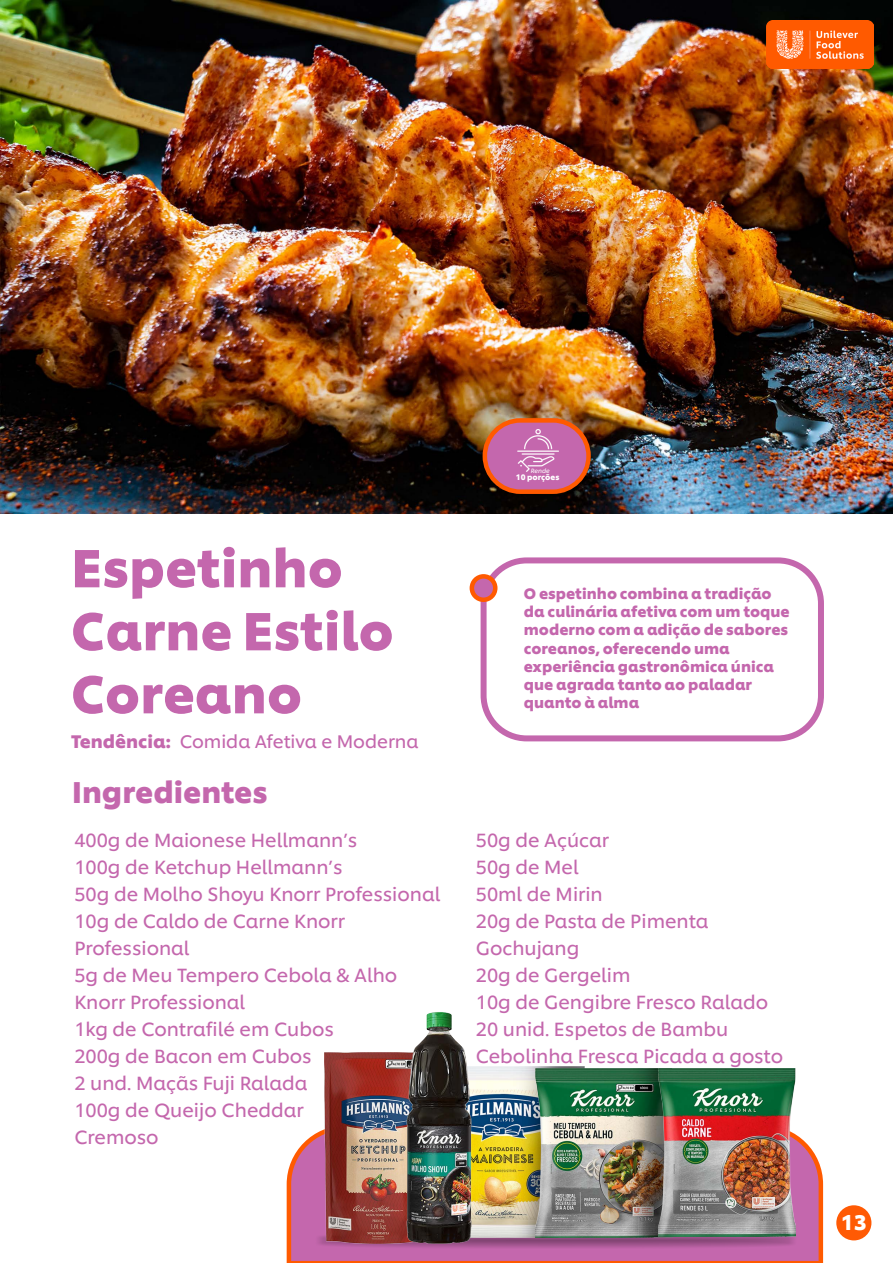
<style>
.page{position:relative;width:893px;height:1263px;background:#fff}
.page>*{position:absolute;margin:0;border:0;box-sizing:border-box;transform-origin:0 0}
.t1{font:700 52.5px/63px "Unilever Shilling";color:#c467ad}
.t2{font:700 29.7px "Unilever Shilling";color:#c467ad}
.t3{font:700 21px "Unilever Shilling";color:#fff}
.t4{font:18.9px/27px "Unilever Shilling";color:#c467ad}
.t5{font:18px "Unilever Shilling";color:#c467ad}
.t6{font:700 15px/18px "Unilever Shilling";color:#c467ad}
.t7{font:700 7.95px "Unilever Shilling";color:#fff}
.t8{font:italic 6.15px "Unilever Shilling";color:#fff}
.s1{font-weight:700}
</style>
<div class="page">
<img style="left:0;top:0;width:893px;height:514px">
<div style="left:481px;top:557px;width:343px;height:184px;border:6px solid #c467ad;border-radius:43px"></div>
<svg style="left:286px;top:1129px;width:538px;height:134px;background:#d1729a"></svg>
<svg style="left:472px;top:576px;width:23px;height:24px"></svg>
<div style="left:470px;top:574px;width:27px;height:28px;border:4px solid #ff5a00;border-radius:50%"></div>
<img style="left:316px;top:1233px;width:480px;height:15px">
<img style="left:431px;top:1067px;width:153px;height:171px">
<img style="left:535px;top:1068px;width:138px;height:170px">
<img style="left:324px;top:1053px;width:107px;height:190px">
<img style="left:658px;top:1068px;width:137px;height:169px">
<div style="left:485px;top:420px;width:103px;height:72px;background:#c467ad;border-radius:36px"></div>
<div style="left:483px;top:418px;width:108px;height:76px;border:4px solid #ff5a00;border-radius:36px"></div>
<img style="left:517px;top:430px;width:41px;height:42px">
<div style="left:836px;top:1205px;width:35px;height:35px;background:#ff5a04;border-radius:50%"></div>
<img style="left:767px;top:21px;width:106px;height:48px">
<h1 class="t1" style="left:71px;top:532px;width:324px">Espetinho<br>Carne Estilo<br>Coreano</h1>
<p class="t5" style="left:71px;top:728px;width:349px"><span class="s1">Tendência:</span> Comida Afetiva e Moderna</p>
<h2 class="t2" style="left:72px;top:769px;width:197px">Ingredientes</h2>
<p class="t8" style="left:531px;top:466px;width:20px">Rende</p>
<p class="t7" style="left:516px;top:470px;width:45px">10 porções</p>
<p class="t6" style="left:524px;top:583px;width:267px">O espetinho combina a tradição da culinária afetiva com um toque moderno com a adição de sabores coreanos, oferecendo uma experiência gastronômica única que agrada tanto ao paladar quanto à alma</p>
<p class="t4" style="left:74px;top:825px;width:367px">400g de Maionese Hellmann’s<br>100g de Ketchup Hellmann’s<br>50g de Molho Shoyu Knorr Professional<br>10g de Caldo de Carne Knorr<br>Professional<br>5g de Meu Tempero Cebola &amp; Alho<br>Knorr Professional<br>1kg de Contrafilé em Cubos<br>200g de Bacon em Cubos<br>2 und. Maçãs Fuji Ralada<br>100g de Queijo Cheddar<br>Cremoso</p>
<p class="t4" style="left:476px;top:825px;width:309px">50g de Açúcar<br>50g de Mel<br>50ml de Mirin<br>20g de Pasta de Pimenta<br>Gochujang<br>20g de Gergelim<br>10g de Gengibre Fresco Ralado<br>20 unid. Espetos de Bambu<br>Cebolinha Fresca Picada a gosto</p>
<p class="t3" style="left:841px;top:1206px;width:27px">13</p>
</div>
